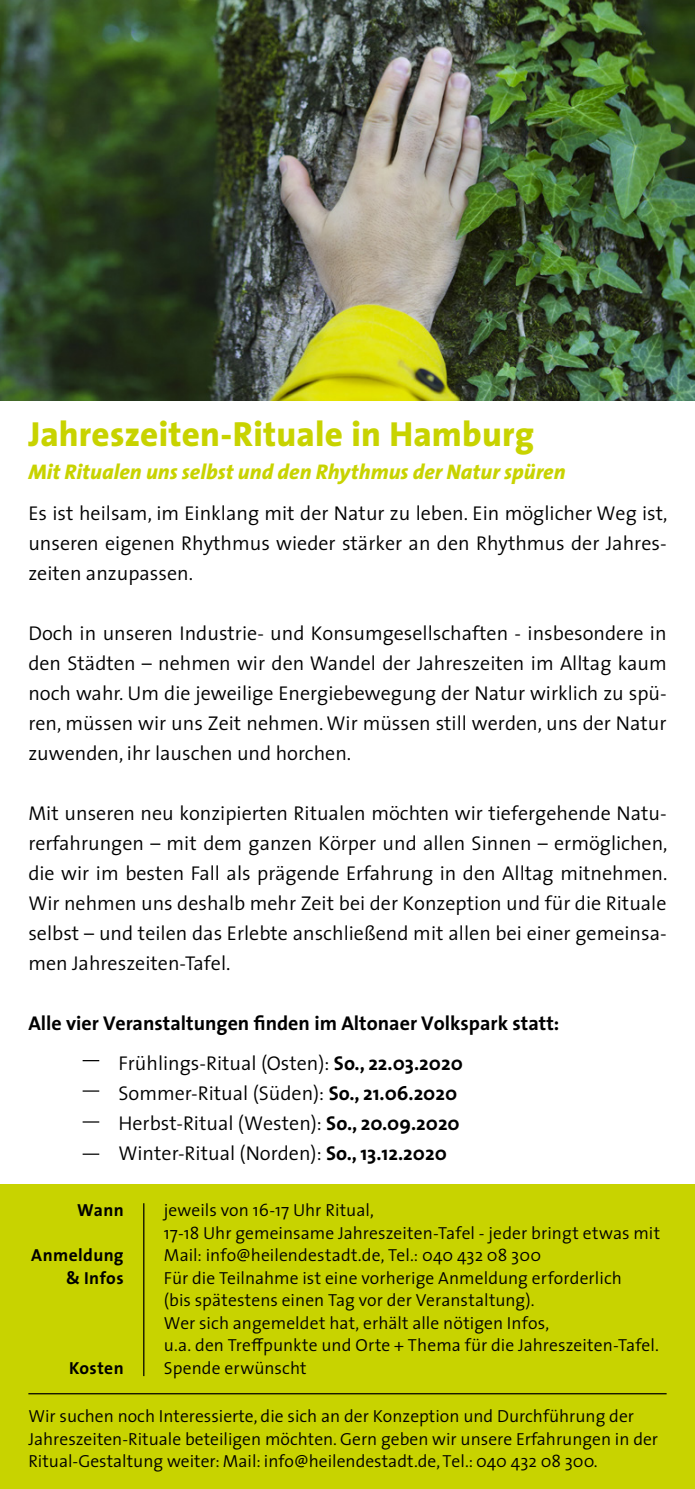
<style>
.page{position:relative;width:695px;height:1489px;background:#fff}
.page>*{position:absolute;margin:0;border:0;box-sizing:border-box;transform-origin:0 0}
.t1{font:800 35px "The Sans";letter-spacing:.005em;color:#c8d300}
.t2{font:italic 800 21.25px "The Sans";letter-spacing:.005em;color:#c8d300}
.t3{font:300 20px/30px "The Sans";color:#000;text-align:justify}
.t4{font:700 20px/40px "The Sans";color:#000;text-align:center}
.t5{font:300 17.5px/22.5px "The Sans";color:#000}
.t6{font:700 17.5px/22.5px "The Sans";letter-spacing:.02em;color:#000;text-align:right}
.s1{font-weight:300}
.s2{font-weight:700}
</style>
<div class="page">
<div style="left:0;top:1183px;width:694px;height:305px;background:#c8d300"></div>
<hr style="left:143px;top:1203px;width:1px;height:172px;background:#000">
<svg style="left:83px;top:1060px;width:16px;height:1px"></svg>
<svg style="left:83px;top:1090px;width:16px;height:1px"></svg>
<svg style="left:83px;top:1121px;width:16px;height:1px"></svg>
<svg style="left:83px;top:1153px;width:16px;height:1px"></svg>
<hr style="left:28px;top:1392px;width:638px;height:2px;background:#000">
<img style="left:0;top:0;width:694px;height:400px">
<h1 class="t1" style="left:28px;top:405px;width:507px">Jahreszeiten-Rituale in Hamburg</h1>
<p class="t2" style="left:28px;top:453px;width:538px">Mit Ritualen uns selbst und den Rhythmus der Natur spüren</p>
<p class="t3" style="left:28px;top:497px;width:640px">Es ist heilsam, im Einklang mit der Natur zu leben. Ein möglicher Weg ist, unseren eigenen Rhythmus wieder stärker an den Rhythmus der Jahres&shy;zeiten anzupassen.</p>
<p class="t3" style="left:28px;top:617px;width:639px">Doch in unseren Industrie- und Konsumgesellschaften - insbesondere in den Städten – nehmen wir den Wandel der Jahreszeiten im Alltag kaum noch wahr. Um die jeweilige Energiebewegung der Natur wirklich zu spü&shy;ren, müssen wir uns Zeit nehmen. Wir müssen still werden, uns der Natur zuwenden, ihr lauschen und horchen.</p>
<p class="t3" style="left:28px;top:797px;width:640px">Mit unseren neu konzipierten Ritualen möchten wir tiefergehende Natu&shy;rerfahrungen – mit dem ganzen Körper und allen Sinnen – ermöglichen, die wir im besten Fall als prägende Erfahrung in den Alltag mitnehmen.<br>Wir nehmen uns deshalb mehr Zeit bei der Konzeption und für die Rituale selbst – und teilen das Erlebte anschließend mit allen bei einer gemeinsa&shy;men Jahreszeiten-Tafel.</p>
<p class="t4" style="left:28px;top:1002px;width:532px">Alle vier Veranstaltungen finden im Altonaer Volkspark statt:<br><span class="s1">Frühlings-Ritual (Osten):</span> So., 22.03.2020</p>
<p class="t3" style="left:118px;top:1077px;width:343px;text-align:left">Sommer-Ritual (Süden): <span class="s2">So., 21.06.2020<br></span>Herbst-Ritual (Westen): <span class="s2">So., 20.09.2020<br></span>Winter-Ritual (Norden): <span class="s2">So., 13.12.2020</span></p>
<p class="t5" style="left:164px;top:1198px;width:498px">jeweils von 16-17 Uhr Ritual,<br>17-18 Uhr gemeinsame Jahreszeiten-Tafel - jeder bringt etwas mit Mail: info@heilendestadt.de, Tel.: 040 432 08 300<br>Für die Teilnahme ist eine vorherige Anmeldung erforderlich<br>(bis spätestens einen Tag vor der Veranstaltung).<br>Wer sich angemeldet hat, erhält alle nötigen Infos,<br>u.a. den Treffpunkte und Orte + Thema für die Jahreszeiten-Tafel.<br>Spende erwünscht</p>
<p class="t6" style="left:77px;top:1198px;width:48px">Wann</p>
<p class="t6" style="left:31px;top:1243px;width:94px">Anmeldung &amp; Infos</p>
<p class="t6" style="left:69px;top:1356px;width:56px">Kosten</p>
<p class="t5" style="left:28px;top:1404px;width:631px">Wir suchen noch Interessierte, die sich an der Konzeption und Durchführung der<br>Jahreszeiten-Rituale beteiligen möchten. Gern geben wir unsere Erfahrungen in der<br>Ritual-Gestaltung weiter: Mail: info@heilendestadt.de, Tel.: 040 432 08 300.</p>
</div>
